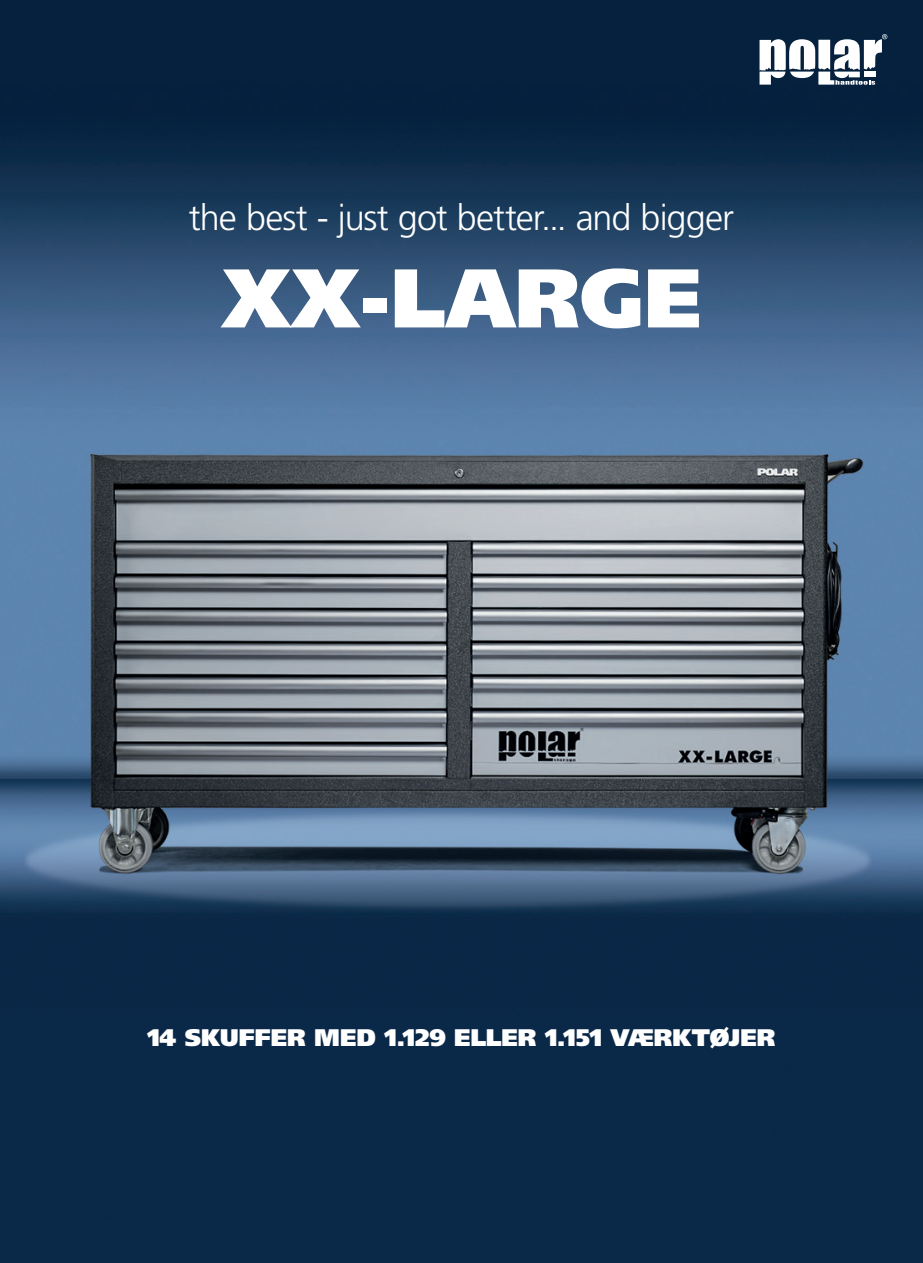
<style>
.page{position:relative;width:923px;height:1263px;background:#fff}
.page>*{position:absolute;margin:0;border:0;box-sizing:border-box;transform-origin:0 0}
.t1{font:900 83.1px "Frutiger";color:#fff}
.t2{font:300 36px "Frutiger";letter-spacing:-.025em;color:#fff}
.t3{font:900 24px "Frutiger";letter-spacing:-.005em;color:#fff}
</style>
<div class="page">
<img style="left:0;top:0;width:923px;height:1263px">
<svg style="left:759px;top:34px;width:128px;height:51px"></svg>
<h2 class="t2" style="left:189px;top:197px;width:546px">the best - just got better... and bigger</h2>
<h1 class="t1" style="left:221px;top:248px;width:481px">XX-LARGE</h1>
<p class="t3" style="left:147px;top:1022px;width:630px">14 SKUFFER MED 1.129 ELLER 1.151 VÆRKTØJER</p>
</div>
